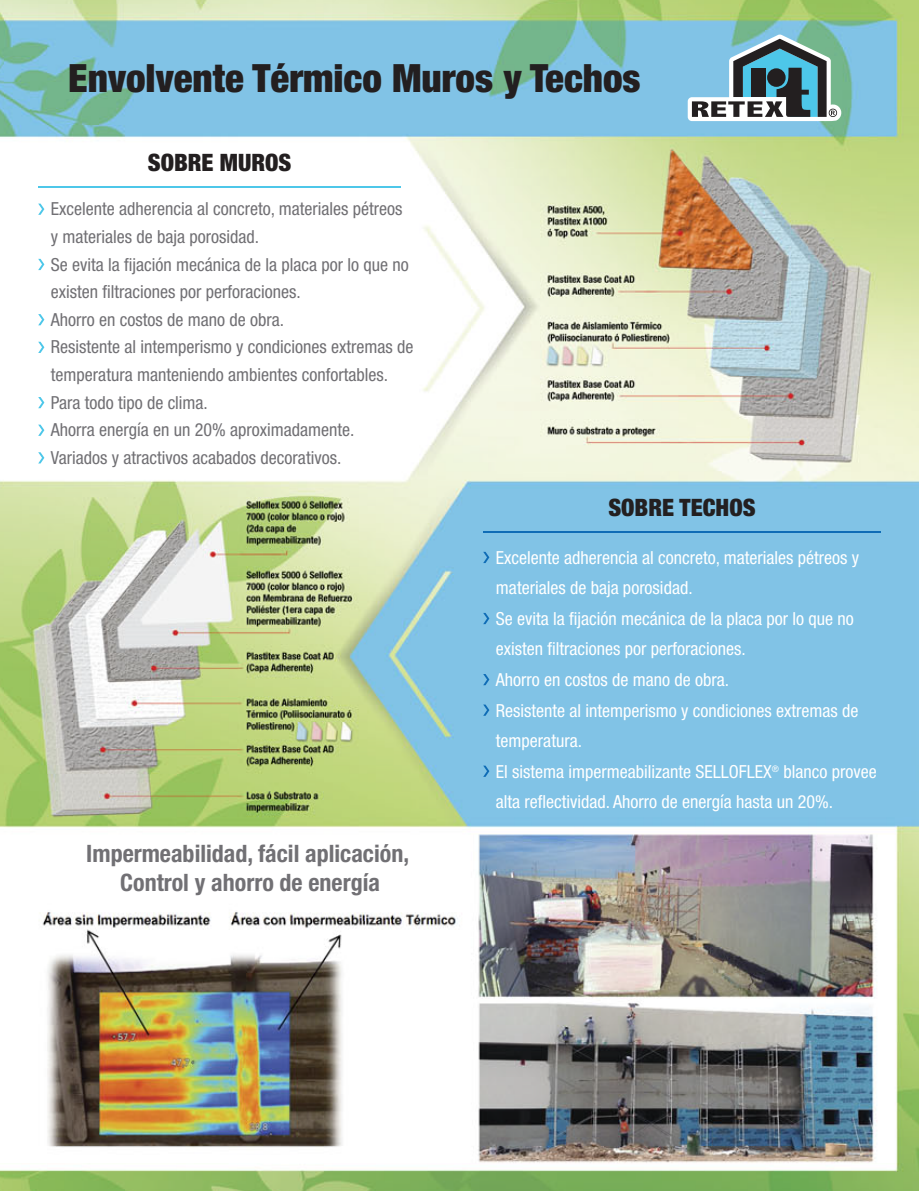
<style>
.page{position:relative;width:919px;height:1191px;background:#fff}
.page>*{position:absolute;margin:0;border:0;box-sizing:border-box;transform-origin:0 0}
.t1{font:900 condensed 39px "Helvetica Neue";color:#231f20}
.t2{font:700 condensed 24px/28.8px "Helvetica Neue";color:#717074;text-align:center}
.t3{font:900 condensed 24px "Helvetica Neue";color:#231f20}
.t4{font:condensed 18px/27.6px "Helvetica Neue";color:#717074}
.t5{font:condensed 18px/30.6px "Helvetica Neue";color:#fff}
</style>
<div class="page">
<img style="left:0;top:0;width:918px;height:1191px">
<hr style="left:38px;top:186px;width:363px;height:2px;background:#4dc7e9">
<svg style="left:38px;top:204px;width:6px;height:11px"></svg>
<svg style="left:38px;top:259px;width:6px;height:11px"></svg>
<svg style="left:38px;top:314px;width:6px;height:11px"></svg>
<svg style="left:38px;top:342px;width:6px;height:11px"></svg>
<svg style="left:38px;top:397px;width:6px;height:11px"></svg>
<svg style="left:38px;top:424px;width:6px;height:12px"></svg>
<svg style="left:38px;top:452px;width:6px;height:11px"></svg>
<hr style="left:483px;top:531px;width:397px;height:2px;background:#0f6cb6">
<svg style="left:483px;top:552px;width:6px;height:11px"></svg>
<svg style="left:483px;top:613px;width:6px;height:11px"></svg>
<svg style="left:483px;top:674px;width:6px;height:11px"></svg>
<svg style="left:483px;top:704px;width:6px;height:12px"></svg>
<svg style="left:483px;top:765px;width:6px;height:12px"></svg>
<svg style="left:687px;top:34px;width:154px;height:87px"></svg>
<h1 class="t1" style="left:68px;top:54px;width:574px">Envolvente Térmico Muros y Techos</h1>
<h2 class="t3" style="left:148px;top:148px;width:145px">SOBRE MUROS</h2>
<p class="t4" style="left:51px;top:195px;width:364px">Excelente adherencia al concreto, materiales pétreos y materiales de baja porosidad.<br>Se evita la fijación mecánica de la placa por lo que no existen filtraciones por perforaciones.<br>Ahorro en costos de mano de obra.<br>Resistente al intemperismo y condiciones extremas de temperatura manteniendo ambientes confortables.<br>Para todo tipo de clima.<br>Ahorra energía en un 20% aproximadamente.<br>Variados y atractivos acabados decorativos.</p>
<h2 class="t2" style="left:86px;top:839px;width:324px">Impermeabilidad, fácil aplicación,<br>Control y ahorro de energía</h2>
<h2 class="t3" style="left:608px;top:493px;width:149px">SOBRE TECHOS</h2>
<p class="t5" style="left:496px;top:542px;width:382px">Excelente adherencia al concreto, materiales pétreos y materiales de baja porosidad.<br>Se evita la fijación mecánica de la placa por lo que no existen filtraciones por perforaciones.<br>Ahorro en costos de mano de obra.<br>Resistente al intemperismo y condiciones extremas de temperatura.<br>El sistema impermeabilizante SELLOFLEX<sup>®</sup> blanco provee alta reflectividad. Ahorro de energía hasta un 20%.</p>
</div>
